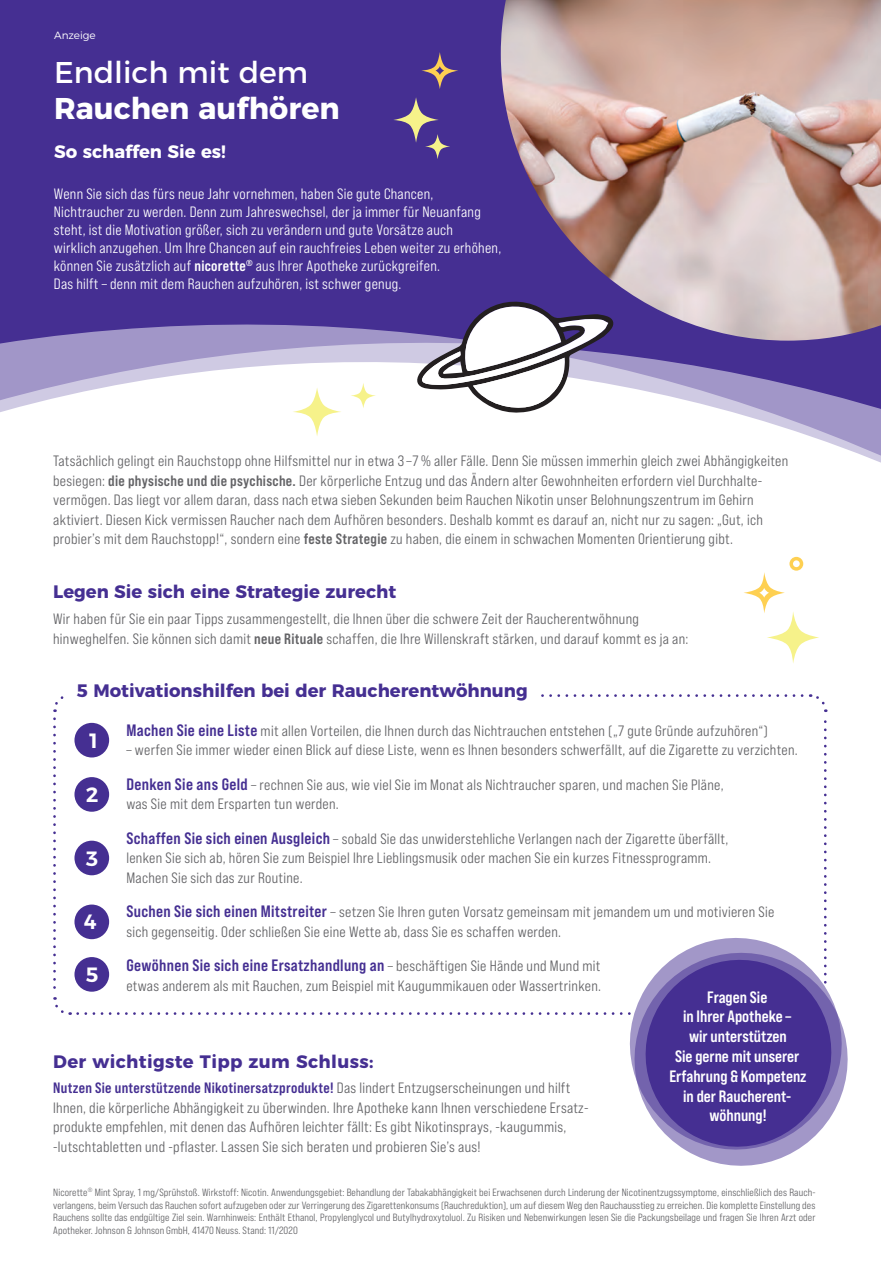
<style>
.page{position:relative;width:881px;height:1263px;background:#fff}
.page>*{position:absolute;margin:0;border:0;box-sizing:border-box;transform-origin:0 0}
.t1{font:700 30px "Montserrat";color:#fff}
.t2{font:30px "Montserrat";color:#fff}
.t3{font:600 20.7px "Montserrat";color:#fff}
.t4{font:700 18px "Montserrat";color:#452f92}
.t5{font:700 18px "Montserrat";letter-spacing:.02em;color:#452f92}
.t6{font:700 18px "Montserrat";color:#fff}
.t7{font:16.5px/19.8px "Bebas Neue Pro Sm E Bd";color:#fff;text-align:center}
.t8{font:16.5px "Bebas Neue Pro Sm E Bd";letter-spacing:.02em;color:#452f92}
.t9{font:15px/19.5px "Bebas Neue Pro Sm E Md";letter-spacing:.02em;color:#636366}
.t10{font:15px/18px "Bebas Neue Pro Sm E Md";letter-spacing:.02em;color:#fff}
.t11{font:15px "Bebas Neue Pro Sm E Bd";letter-spacing:.02em;color:#452f92}
.t12{font:10.5px/12.6px "Bebas Neue Pro Sm E Md";letter-spacing:.01em;color:#636366;text-align:justify}
.t13{font:300 10.5px "Montserrat";color:#fff}
.s1{font-family:"Bebas Neue Pro Sm E Bd"}
.s2{font-family:"Bebas Neue Pro Sm E Bd";font-size:16.5px;color:#452f92}
.s3{font-family:"Bebas Neue Pro Sm E Md";font-size:15px;color:#636366}
.s4{font-family:"Bebas Neue Pro Sm E Md";color:#636366}
</style>
<div class="page">
<div style="left:0;top:0;width:880px;height:1263px;background:#452f92"></div>
<div style="left:0;top:324px;width:880px;height:939px;background:#fff"></div>
<img style="left:500px;top:0;width:380px;height:341px">
<svg style="left:422px;top:52px;width:36px;height:37px"></svg>
<svg style="left:394px;top:97px;width:56px;height:62px"></svg>
<svg style="left:414px;top:290px;width:201px;height:125px"></svg>
<svg style="left:292px;top:387px;width:49px;height:49px;background:#fdfce6"></svg>
<svg style="left:350px;top:383px;width:26px;height:25px"></svg>
<div style="left:53px;top:719px;width:18px;height:297px;background:#fff"></div>
<div style="left:78px;top:997px;width:536px;height:18px;background:#fff"></div>
<div style="left:809px;top:693px;width:17px;height:230px;background:#fff"></div>
<div style="left:52px;top:694px;width:749px;height:18px;background:#fff"></div>
<div style="left:74px;top:777px;width:35px;height:35px;background:#452f92;border-radius:50%"></div>
<div style="left:74px;top:841px;width:35px;height:34px;background:#452f92;border-radius:50%"></div>
<div style="left:74px;top:904px;width:35px;height:35px;background:#452f92;border-radius:50%"></div>
<div style="left:74px;top:957px;width:35px;height:35px;background:#452f92;border-radius:50%"></div>
<div style="left:74px;top:723px;width:35px;height:34px;background:#452f92;border-radius:50%"></div>
<div style="left:68px;top:680px;width:468px;height:17px;background:#fff"></div>
<svg style="left:743px;top:557px;width:76px;height:107px;background:#fefbed"></svg>
<div style="left:614px;top:923px;width:242px;height:241px;background:#fff"></div>
<svg style="left:619px;top:938px;width:243px;height:243px"></svg>
<p class="t13" style="left:54px;top:27px;width:43px">Anzeige</p>
<h1 class="t2" style="left:54px;top:49px;width:255px">Endlich mit dem</h1>
<h1 class="t1" style="left:54px;top:84px;width:287px">Rauchen aufhören</h1>
<p class="t6" style="left:54px;top:137px;width:173px">So schaffen Sie es!</p>
<p class="t10" style="left:54px;top:184px;width:449px">Wenn Sie sich das fürs neue Jahr vornehmen, haben Sie gute Chancen, Nichtraucher zu werden. Denn zum Jahreswechsel, der ja immer für Neuanfang steht, ist die Motivation größer, sich zu verändern und gute Vorsätze auch<br>wirklich anzugehen. Um Ihre Chancen auf ein rauchfreies Leben weiter zu erhöhen, können Sie zusätzlich auf <span class="s1">nicorette</span><sup>®</sup> aus Ihrer Apotheke zurückgreifen.<br>Das hilft – denn mit dem Rauchen aufzuhören, ist schwer genug.</p>
<p class="t9" style="left:53px;top:451px;width:736px">Tatsächlich gelingt ein Rauchstopp ohne Hilfsmittel nur in etwa 3 –7 % aller Fälle. Denn Sie müssen immerhin gleich zwei Abhängigkeiten besiegen: <span class="s1">die physische und die psychische.</span> Der körperliche Entzug und das Ändern alter Gewohnheiten erfordern viel Durchhalte&shy;vermögen. Das liegt vor allem daran, dass nach etwa sieben Sekunden beim Rauchen Nikotin unser Belohnungszentrum im Gehirn aktiviert. Diesen Kick vermissen Raucher nach dem Aufhören besonders. Deshalb kommt es darauf an, nicht nur zu sagen: „Gut, ich probier’s mit dem Rauchstopp!“, sondern eine <span class="s1">feste Strategie</span> zu haben, die einem in schwachen Momenten Orientierung gibt.</p>
<p class="t4" style="left:53px;top:576px;width:344px">Legen Sie sich eine Strategie zurecht</p>
<p class="t9" style="left:53px;top:609px;width:636px">Wir haben für Sie ein paar Tipps zusammengestellt, die Ihnen über die schwere Zeit der Raucherentwöhnung hinweghelfen. Sie können sich damit <span class="s1">neue Rituale</span> schaffen, die Ihre Willenskraft stärken, und darauf kommt es ja an:</p>
<p class="t4" style="left:77px;top:676px;width:452px">5 Motivationshilfen bei der Raucherentwöhnung</p>
<p class="t9" style="left:126px;top:721px;width:642px"><span class="s2">Machen Sie eine Liste</span> mit allen Vorteilen, die Ihnen durch das Nichtrauchen entstehen („7 gute Gründe aufzuhören“)</p>
<p class="t9" style="left:126px;top:740px;width:672px">– werfen Sie immer wieder einen Blick auf diese Liste, wenn es Ihnen besonders schwerfällt, auf die Zigarette zu verzichten.</p>
<p class="t9" style="left:126px;top:775px;width:598px"><span class="s2">Denken Sie ans Geld</span> – rechnen Sie aus, wie viel Sie im Monat als Nichtraucher sparen, und machen Sie Pläne, was Sie mit dem Ersparten tun werden.</p>
<p class="t9" style="left:126px;top:828px;width:603px"><span class="s2">Schaffen Sie sich einen Ausgleich</span> – sobald Sie das unwiderstehliche Verlangen nach der Zigarette überfällt, lenken Sie sich ab, hören Sie zum Beispiel Ihre Lieblingsmusik oder machen Sie ein kurzes Fitnessprogramm.<br>Machen Sie sich das zur Routine.</p>
<p class="t9" style="left:126px;top:902px;width:649px"><span class="s2">Suchen Sie sich einen Mitstreiter</span> – setzen Sie Ihren guten Vorsatz gemeinsam mit jemandem um und motivieren Sie sich gegenseitig. Oder schließen Sie eine Wette ab, dass Sie es schaffen werden.</p>
<p class="t8" style="left:126px;top:955px;width:475px">Gewöhnen Sie sich eine Ersatzhandlung an <span class="s3">– beschäftigen Sie Hände und Mund mit</span></p>
<p class="t9" style="left:126px;top:975px;width:476px">etwas anderem als mit Rauchen, zum Beispiel mit Kaugummikauen oder Wassertrinken.</p>
<h2 class="t3" style="left:87px;top:724px;width:14px">1</h2>
<h2 class="t3" style="left:86px;top:778px;width:14px">2</h2>
<h2 class="t3" style="left:86px;top:842px;width:14px">3</h2>
<h2 class="t3" style="left:84px;top:905px;width:14px">4</h2>
<h2 class="t3" style="left:86px;top:958px;width:14px">5</h2>
<p class="t7" style="left:669px;top:987px;width:139px">Fragen Sie<br>in Ihrer Apotheke –<br>wir unterstützen<br>Sie gerne mit unserer<br>Erfahrung &amp; Kompetenz in der Raucherent&shy;wöhnung!</p>
<p class="t5" style="left:53px;top:1047px;width:321px">Der wichtigste Tipp zum Schluss:</p>
<p class="t11" style="left:53px;top:1079px;width:518px">Nutzen Sie unterstützende Nikotinersatzprodukte! <span class="s4">Das lindert Entzugserscheinungen und hilft</span></p>
<p class="t9" style="left:53px;top:1097px;width:536px">Ihnen, die körperliche Abhängigkeit zu überwinden. Ihre Apotheke kann Ihnen verschiedene Ersatz&shy;produkte empfehlen, mit denen das Aufhören leichter fällt: Es gibt Nikotinsprays, -kaugummis, -lutschtabletten und -pflaster. Lassen Sie sich beraten und probieren Sie’s aus!</p>
<p class="t12" style="left:53px;top:1186px;width:763px">Nicorette<sup>®</sup> Mint Spray, 1 mg/Sprühstoß. Wirkstoff: Nicotin. Anwendungsgebiet: Behandlung der Tabakabhängigkeit bei Erwachsenen durch Linderung der Nicotinentzugssymptome, einschließlich des Rauch&shy;verlangens, beim Versuch das Rauchen sofort aufzugeben oder zur Verringerung des Zigarettenkonsums (Rauchreduktion), um auf diesem Weg den Rauchausstieg zu erreichen. Die komplette Einstellung des Rauchens sollte das endgültige Ziel sein. Warnhinweis: Enthält Ethanol, Propylenglycol und Butylhydroxytoluol. Zu Risiken und Nebenwirkungen lesen Sie die Packungsbeilage und fragen Sie Ihren Arzt oder Apotheker. Johnson &amp; Johnson GmbH, 41470 Neuss. Stand: 11/2020</p>
</div>
